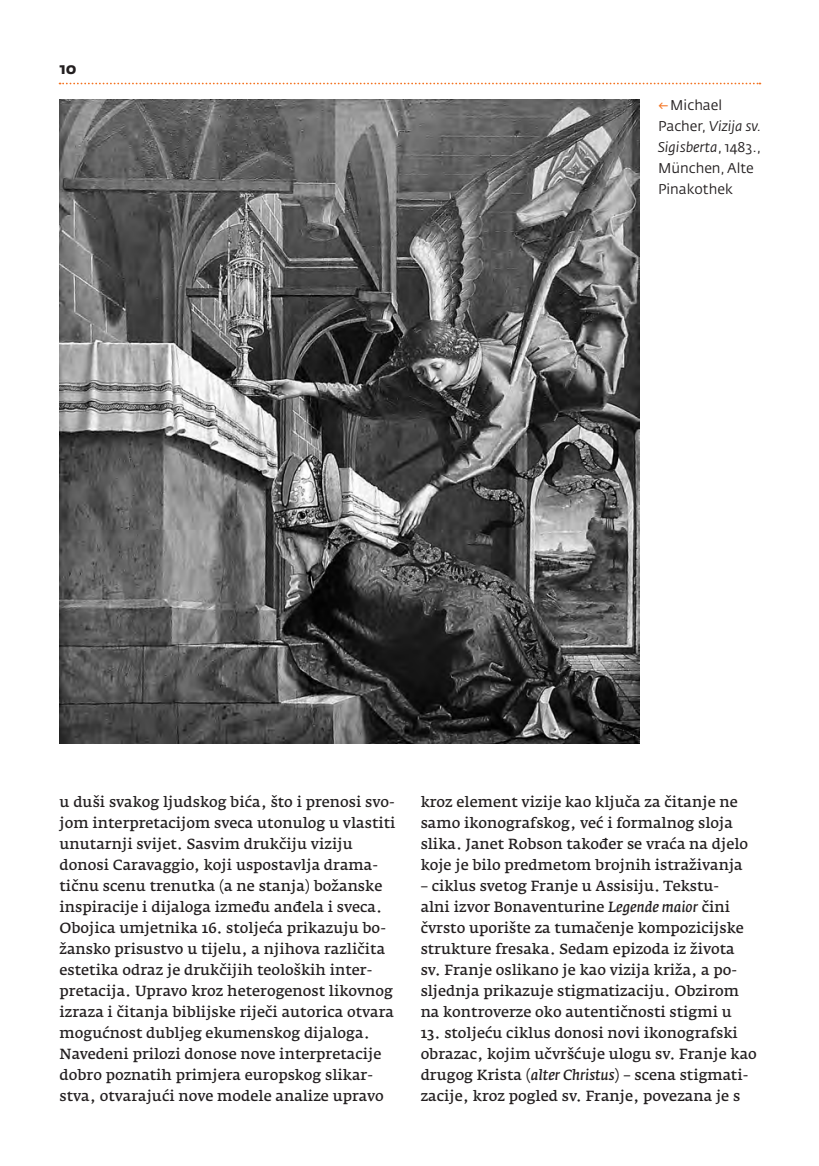
<style>
.page{position:relative;width:819px;height:1166px;background:#fff}
.page>*{position:absolute;margin:0;border:0;box-sizing:border-box;transform-origin:0 0}
.paginacija{font:700 15.75px "Fedra Sans Std";color:#231f20}
._1_txt{font:600 14.53px/21px "Fedra Serif A Std";color:#231f20}
._5_potpis{font:14px/21px "Fedra Sans Std";color:#231f20}
.s1{color:#f47321}
.s2{font-style:italic}
</style>
<div class="page">
<svg style="left:60px;top:83px;width:700px;height:1px"></svg>
<img style="left:60px;top:99px;width:579px;height:645px">
<p class="paginacija" style="left:60px;top:58px;width:19px">10</p>
<p class="_5_potpis" style="left:658px;top:95px;width:105px"><span class="s1">←</span>Michael<br>Pacher, <span class="s2">Vizija sv.<br>Sigisberta</span>, 1483.,<br>München, Alte<br>Pinakothek</p>
<p class="_1_txt" style="left:60px;top:791px;width:337px">u duši svakog ljudskog bića, što i prenosi svo&shy;jom interpretacijom sveca utonulog u vlastiti unutarnji svijet. Sasvim drukčiju viziju donosi Caravaggio, koji uspostavlja drama&shy;tičnu scenu trenutka (a ne stanja) božanske inspiracije i dijaloga između anđela i sveca.<br>Obojica umjetnika 16. stoljeća prikazuju bo&shy;žansko prisustvo u tijelu, a njihova različita estetika odraz je drukčijih teoloških inter&shy;pretacija. Upravo kroz heterogenost likovnog izraza i čitanja biblijske riječi autorica otvara mogućnost dubljeg ekumenskog dijaloga.<br>Navedeni prilozi donose nove interpretacije dobro poznatih primjera europskog slikar&shy;stva, otvarajući nove modele analize upravo</p>
<p class="_1_txt" style="left:420px;top:791px;width:329px">kroz element vizije kao ključa za čitanje ne samo ikonografskog, već i formalnog sloja slika. Janet Robson također se vraća na djelo koje je bilo predmetom brojnih istraživanja</p>
<p class="_1_txt" style="left:420px;top:875px;width:325px">– ciklus svetog Franje u Assisiju. Tekstu&shy;alni izvor Bonaventurine <span class="s2">Legende maior</span> čini čvrsto uporište za tumačenje kompozicijske strukture fresaka. Sedam epizoda iz života sv. Franje oslikano je kao vizija križa, a po&shy;sljednja prikazuje stigmatizaciju. Obzirom na kontroverze oko autentičnosti stigmi u</p>
<p class="_1_txt" style="left:420px;top:1022px;width:337px">13. stoljeću ciklus donosi novi ikonografski obrazac, kojim učvršćuje ulogu sv. Franje kao drugog Krista (<span class="s2">alter Christus</span>) – scena stigmati&shy;zacije, kroz pogled sv. Franje, povezana je s</p>
</div>
